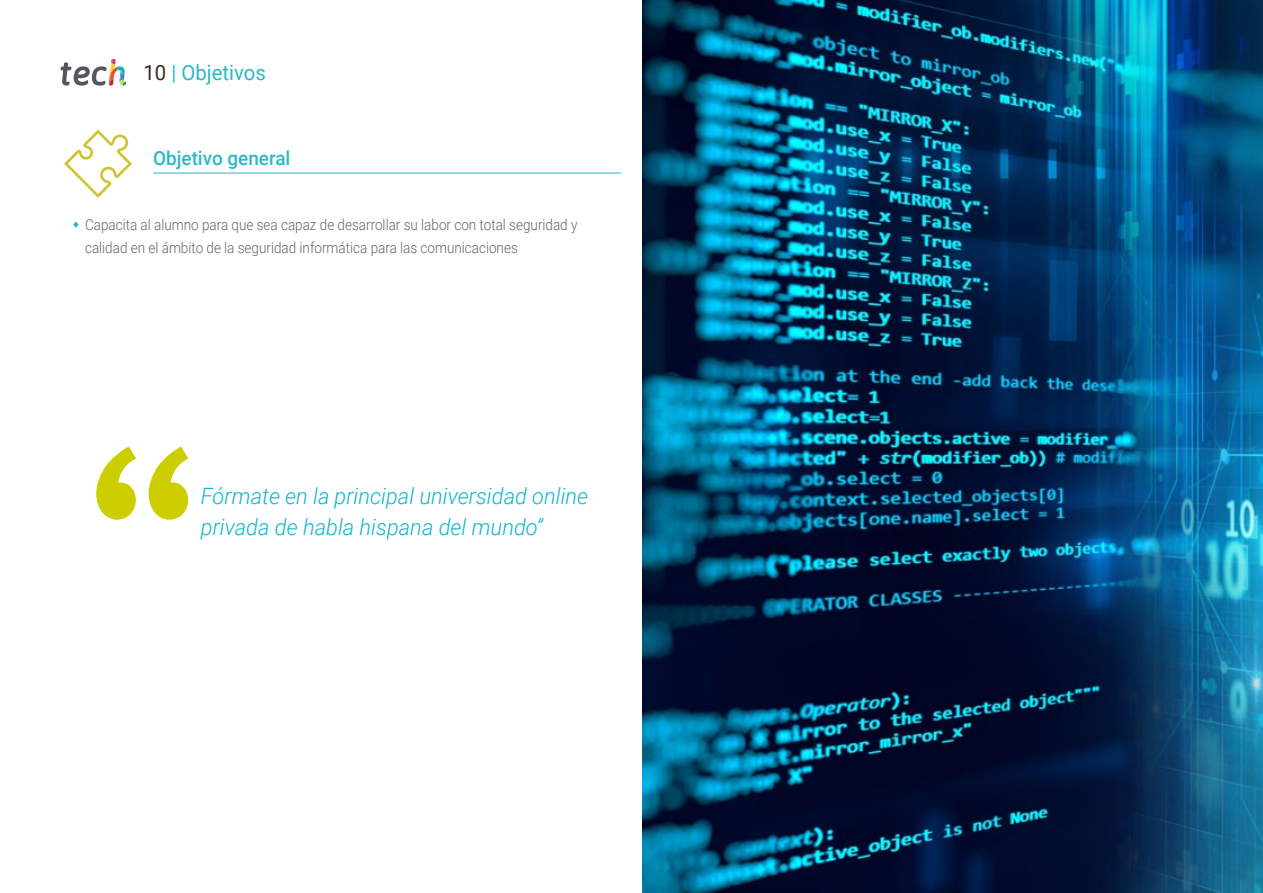
<style>
.page{position:relative;width:1263px;height:893px;background:#fff}
.page>*{position:absolute;margin:0;border:0;box-sizing:border-box;transform-origin:0 0}
.t1{font:italic 300 22.5px/31.5px "Roboto";color:#0fb6cf}
.t2{font:21px "Roboto";color:#2db8c5}
.t3{font:500 19.5px "Roboto";color:#2db8c5}
.t4{font:300 15px/22.5px "Roboto";color:#61646a;scale:.9 1}
.s1{color:#312e20}
</style>
<div class="page">
<hr style="left:153px;top:173px;width:468px;height:1px;background:#2db8c5">
<svg style="left:64px;top:130px;width:68px;height:68px"></svg>
<svg style="left:61px;top:59px;width:65px;height:27px"></svg>
<img style="left:642px;top:0;width:621px;height:893px">
<svg style="left:96px;top:446px;width:92px;height:74px"></svg>
<h2 class="t2" style="left:144px;top:57px;width:124px"><span class="s1">10</span> | Objetivos</h2>
<h3 class="t3" style="left:153px;top:144px;width:139px">Objetivo general</h3>
<p class="t4" style="left:85px;top:213px;width:549px">Capacita al alumno para que sea capaz de desarrollar su labor con total seguridad y calidad en el ámbito de la seguridad informática para las comunicaciones</p>
<h1 class="t1" style="left:201px;top:479px;width:389px">Fórmate en la principal universidad online privada de habla hispana del mundo”</h1>
</div>
